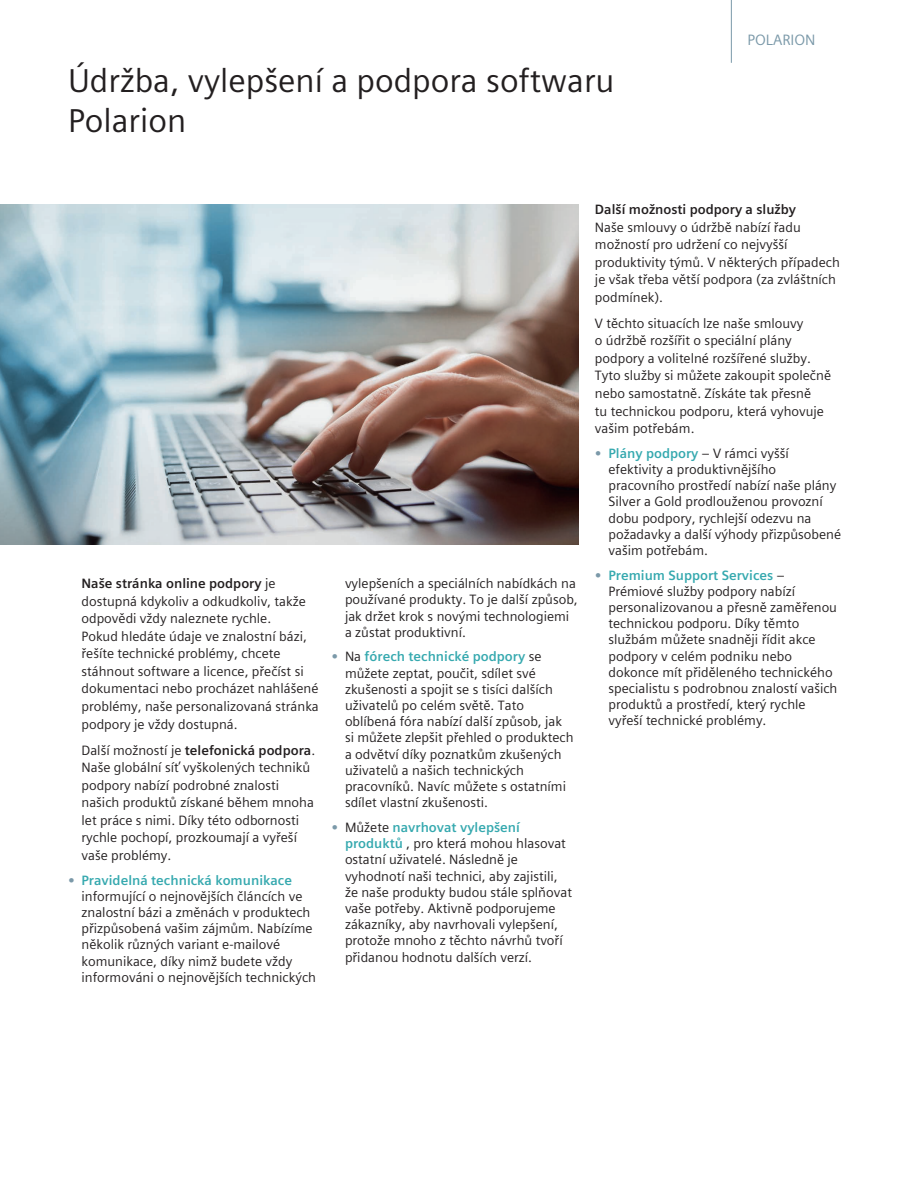
<style>
.page{position:relative;width:918px;height:1188px;background:#fff}
.page>*{position:absolute;margin:0;border:0;box-sizing:border-box;transform-origin:0 0}
.Head_Blk__22pt_120{font:33px/39.6px "Siemens Sans Global";color:#231f20}
.Product_tab___10pt_0{font:15px "Siemens Sans Global";color:#7b99a9}
.Body_Text_Indented{font:13.5px/16.2px "Siemens Sans Global";color:#231f20}
.Body_Text_Black_9pt{font:13.5px/17.5px "Siemens Sans Global";color:#231f20}
.Body_Subhead_Black{font:700 13.5px "Siemens Sans Global";color:#231f20}
.s1{font-weight:700}
.s2{font-weight:700;color:#7b99a9}
.s3{font-weight:700;color:#36a9af}
</style>
<div class="page">
<img style="left:0;top:204px;width:578px;height:340px">
<hr style="left:731px;top:0;width:1px;height:63px;background:#7b99a9">
<p class="Head_Blk__22pt_120" style="left:68px;top:61px;width:548px">Údržba, vylepšení a podpora softwaru<br>Polarion</p>
<p class="Product_tab___10pt_0" style="left:748px;top:29px;width:70px">POLARION</p>
<p class="Body_Text_Indented" style="left:82px;top:575px;width:239px;line-height:17.5px"><span class="s1">Naše stránka online podpory</span> je dostupná kdykoliv a odkudkoliv, takže odpovědi vždy naleznete rychle.<br>Pokud hledáte údaje ve znalostní bázi, řešíte technické problémy, chcete stáhnout software a licence, přečíst si dokumentaci nebo procházet nahlášené problémy, naše personalizovaná stránka podpory je vždy dostupná.</p>
<p class="Body_Text_Indented" style="left:82px;top:741px;width:235px;line-height:17.5px">Další možností je <span class="s1">telefonická podpora</span>.<br>Naše globální síť vyškolených techniků podpory nabízí podrobné znalosti našich produktů získané během mnoha let práce s nimi. Díky této odbornosti rychle pochopí, prozkoumají a vyřeší vaše problémy.</p>
<p class="Body_Text_Indented" style="left:82px;top:872px;width:236px;text-indent:-14px"><span class="s2">•</span> <span class="s3">Pravidelná technická komunikace </span>informující o nejnovějších článcích ve znalostní bázi a změnách v produktech přizpůsobená vašim zájmům. Nabízíme několik různých variant e-mailové komunikace, díky nimž budete vždy informováni o nejnovějších technických</p>
<p class="Body_Text_Indented" style="left:345px;top:575px;width:234px">vylepšeních a speciálních nabídkách na používané produkty. To je další způsob, jak držet krok s novými technologiemi a zůstat produktivní.</p>
<p class="Body_Text_Indented" style="left:345px;top:649px;width:230px;text-indent:-14px"><span class="s2">•</span> Na <span class="s3">fórech technické podpory</span> se můžete zeptat, poučit, sdílet své zkušenosti a spojit se s tisíci dalších uživatelů po celém světě. Tato oblíbená fóra nabízí další způsob, jak si můžete zlepšit přehled o produktech a odvětví díky poznatkům zkušených uživatelů a našich technických pracovníků. Navíc můžete s ostatními sdílet vlastní zkušenosti.</p>
<p class="Body_Text_Indented" style="left:345px;top:819px;width:228px;text-indent:-14px"><span class="s2">•</span> Můžete <span class="s3">navrhovat vylepšení produktů</span> , pro která mohou hlasovat ostatní uživatelé. Následně je vyhodnotí naši technici, aby zajistili, že naše produkty budou stále splňovat vaše potřeby. Aktivně podporujeme zákazníky, aby navrhovali vylepšení, protože mnoho z těchto návrhů tvoří přidanou hodnotu dalších verzí.</p>
<p class="Body_Subhead_Black" style="left:595px;top:199px;width:203px">Další možnosti podpory a služby</p>
<p class="Body_Text_Black_9pt" style="left:595px;top:218px;width:246px">Naše smlouvy o údržbě nabízí řadu možností pro udržení co nejvyšší produktivity týmů. V některých případech je však třeba větší podpora (za zvláštních podmínek).</p>
<p class="Body_Text_Black_9pt" style="left:595px;top:314px;width:238px">V těchto situacích lze naše smlouvy<br>o údržbě rozšířit o speciální plány podpory a volitelné rozšířené služby.<br>Tyto služby si můžete zakoupit společně nebo samostatně. Získáte tak přesně<br>tu technickou podporu, která vyhovuje vašim potřebám.</p>
<p class="Body_Text_Indented" style="left:608px;top:445px;width:234px;text-indent:-14px"><span class="s2">•</span> <span class="s3">Plány podpory</span> – V rámci vyšší efektivity a produktivnějšího pracovního prostředí nabízí naše plány<br>Silver a Gold prodlouženou provozní dobu podpory, rychlejší odezvu na požadavky a další výhody přizpůsobené vašim potřebám.</p>
<p class="Body_Text_Indented" style="left:608px;top:567px;width:231px;text-indent:-14px"><span class="s2">•</span> <span class="s3">Premium Support Services</span> – Prémiové služby podpory nabízí personalizovanou a přesně zaměřenou technickou podporu. Díky těmto službám můžete snadněji řídit akce podpory v celém podniku nebo dokonce mít přiděleného technického specialistu s podrobnou znalostí vašich produktů a prostředí, který rychle vyřeší technické problémy.</p>
</div>
